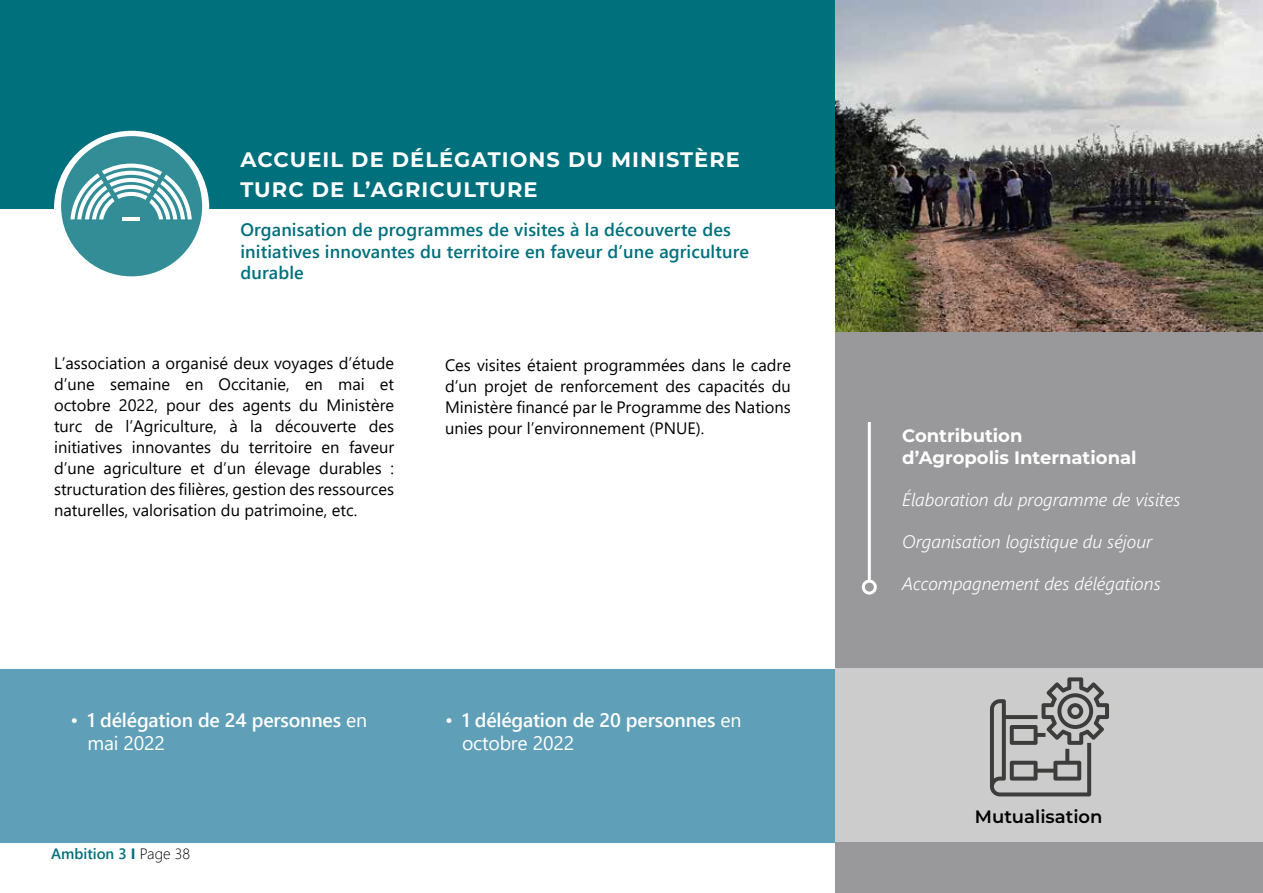
<style>
.page{position:relative;width:1263px;height:893px;background:#fff}
.page>*{position:absolute;margin:0;border:0;box-sizing:border-box;transform-origin:0 0}
.t1{font:700 21px/30px "Montserrat";letter-spacing:.05em;color:#fff}
.t2{font:600 19.5px/23.4px "Segoe UI";letter-spacing:-.01em;color:#fff}
.t3{font:600 18px/21.6px "Segoe UI";letter-spacing:.005em;color:#00707d}
.t4{font:italic 300 18px "Segoe UI";color:#fff}
.t5{font:700 18px/21.6px "Montserrat";color:#fff}
.t6{font:600 18px "Montserrat";color:#000}
.t7{font:16.5px/21px "Segoe UI";color:#000;text-align:justify}
.t8{font:600 15px "Segoe UI";color:#00707d}
.s1{font-weight:400}
.s2{font-weight:700}
.s3{font-weight:300;color:#000}
</style>
<div class="page">
<div style="left:0;top:0;width:1263px;height:208px;background:#00707d"></div>
<div style="left:836px;top:54px;width:427px;height:839px;background:#99999b"></div>
<img style="left:836px;top:0;width:427px;height:332px">
<div style="left:0;top:669px;width:836px;height:174px;background:#5f9fb8"></div>
<div style="left:836px;top:668px;width:427px;height:174px;background:#cccccd"></div>
<div style="left:54px;top:131px;width:155px;height:155px;background:#fff;border-radius:50%"></div>
<div style="left:61px;top:136px;width:141px;height:140px;background:#338d97;border-radius:50%"></div>
<hr style="left:122px;top:217px;width:18px;height:3px;background:#fff">
<svg style="left:70px;top:164px;width:122px;height:55px"></svg>
<svg style="left:990px;top:677px;width:119px;height:119px"></svg>
<hr style="left:868px;top:422px;width:3px;height:159px;background:#fff">
<div style="left:862px;top:580px;width:15px;height:15px;border:3px solid #fff;border-radius:50%"></div>
<p class="t1" style="left:240px;top:144px;width:501px">ACCUEIL DE DÉLÉGATIONS DU MINISTÈRE<br>TURC DE L’AGRICULTURE</p>
<p class="t3" style="left:240px;top:217px;width:510px">Organisation de programmes de visites à la découverte des initiatives innovantes du territoire en faveur d’une agriculture durable</p>
<p class="t7" style="left:54px;top:351px;width:342px">L’association a organisé deux voyages d’étude d’une semaine en Occitanie, en mai et octobre 2022, pour des agents du Ministère turc de l’Agriculture, à la découverte des initiatives innovantes du territoire en faveur d’une agriculture et d’un élevage durables : structuration des filières, gestion des ressources naturelles, valorisation du patrimoine, etc.</p>
<p class="t7" style="left:445px;top:353px;width:347px">Ces visites étaient programmées dans le cadre d’un projet de renforcement des capacités du Ministère financé par le Programme des Nations unies pour l’environnement (PNUE).</p>
<p class="t2" style="left:87px;top:707px;width:281px;text-indent:-17px"><span class="s1">•</span> 1 délégation de 24 personnes <span class="s1">en mai 2022</span></p>
<p class="t8" style="left:51px;top:839px;width:141px">Ambition 3 <span class="s2">I</span> <span class="s3">Page 38</span></p>
<p class="t2" style="left:462px;top:707px;width:281px;text-indent:-17px"><span class="s1">•</span> 1 délégation de 20 personnes <span class="s1">en octobre 2022</span></p>
<p class="t5" style="left:902px;top:424px;width:236px">Contribution<br>d’Agropolis International</p>
<p class="t4" style="left:902px;top:483px;width:280px">Élaboration du programme de visites</p>
<p class="t4" style="left:902px;top:525px;width:252px">Organisation logistique du séjour</p>
<p class="t4" style="left:902px;top:567px;width:260px">Accompagnement des délégations</p>
<p class="t6" style="left:975px;top:803px;width:129px">Mutualisation</p>
</div>
